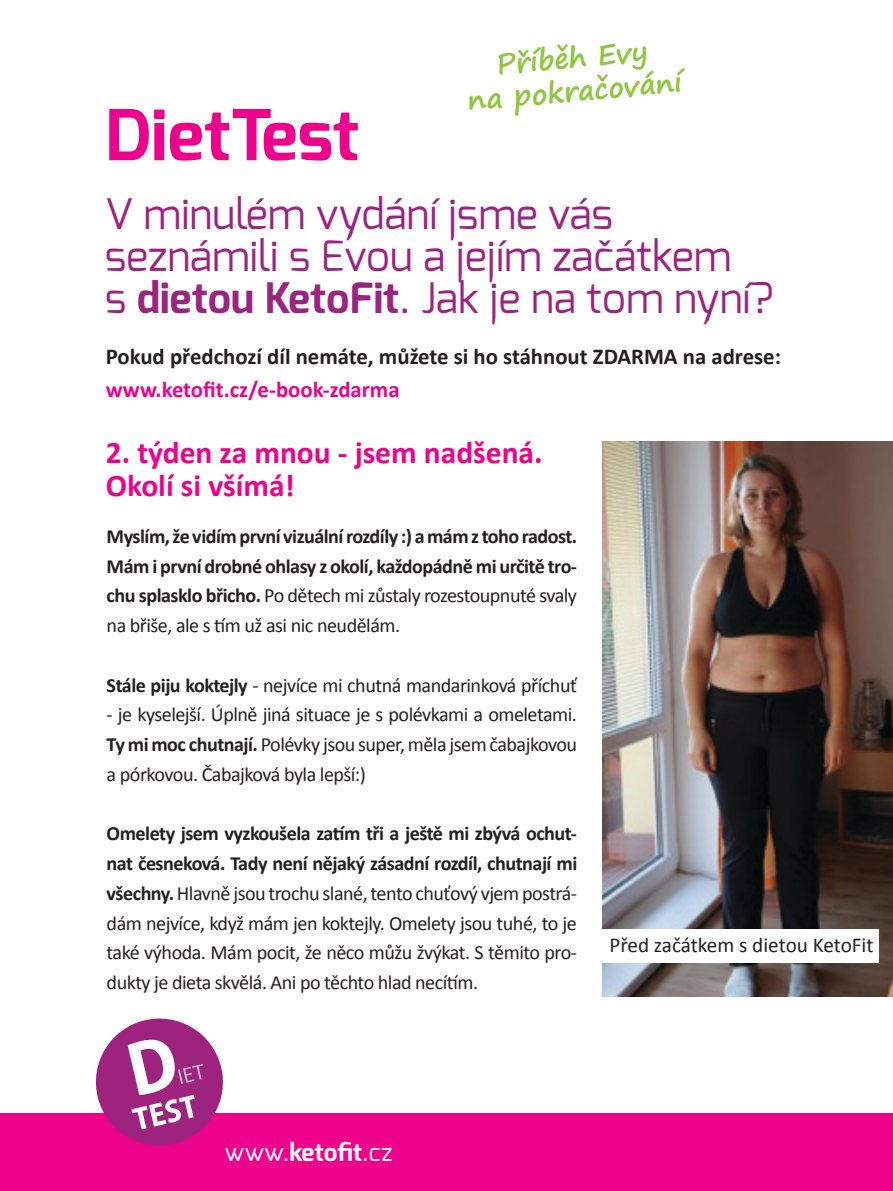
<style>
.page{position:relative;width:893px;height:1191px;background:#fff}
.page>*{position:absolute;margin:0;border:0;box-sizing:border-box;transform-origin:0 0}
.t1{font:700 70px "Exo";color:#ec008c}
.t2{font:42px "Exo";color:#9c2480}
.t3{font:700 31.5px/33.2px "Calibri";color:#ec008c}
.t4{font:700 28px "Segoe Print";color:#8dc73f}
.t5{font:24.5px "Exo";color:#fff}
.t6{font:700 22.75px "Calibri";color:#231f20}
.t7{font:700 22.75px "Calibri";color:#ec008c}
.t8{font:21.18px "Calibri";color:#231f20}
.t9{font:20.12px/29.8px "Calibri";letter-spacing:-.025em;color:#231f20;text-align:justify}
.t10{font:700 20.12px/29.8px "Calibri";letter-spacing:-.025em;color:#231f20;text-align:justify}
.s1{font-weight:700}
.s2{font-weight:400}
</style>
<div class="page">
<div style="left:0;top:1112px;width:893px;height:79px;background:#ec008c"></div>
<svg style="left:87px;top:1018px;width:145px;height:128px"></svg>
<img style="left:603px;top:441px;width:290px;height:555px">
<div style="left:602px;top:929px;width:277px;height:33px;background:#fff"></div>
<p class="t4" style="left:494px;top:39px;width:154px;rotate:-5deg">Příběh Evy</p>
<p class="t4" style="left:465px;top:75px;width:217px;rotate:-5deg">na pokračování</p>
<p class="t1" style="left:105px;top:90px;width:256px">DietTest</p>
<p class="t2" style="left:105px;top:186px;width:509px">V minulém vydání jsme vás</p>
<p class="t2" style="left:105px;top:228px;width:628px">seznámili s Evou a jejím začátkem</p>
<p class="t2" style="left:105px;top:270px;width:670px">s <span class="s1">dietou KetoFit</span>. Jak je na tom nyní?</p>
<p class="t6" style="left:106px;top:341px;width:677px">Pokud předchozí díl nemáte, můžete si ho stáhnout ZDARMA na adrese:</p>
<p class="t7" style="left:106px;top:375px;width:295px">www.ketofit.cz/e-book-zdarma</p>
<p class="t3" style="left:106px;top:436px;width:438px">2. týden za mnou - jsem nadšená.<br>Okolí si všímá!</p>
<p class="t10" style="left:107px;top:521px;width:472px">Myslím, že vidím první vizuální rozdíly :) a mám z toho radost.<br>Mám i první drobné ohlasy z okolí, každopádně mi určitě tro&shy;chu splasklo břicho. <span class="s2">Po dětech mi zůstaly rozestoupnuté svaly na břiše, ale s tím už asi nic neudělám.</span></p>
<p class="t9" style="left:107px;top:670px;width:472px"><span class="s1">Stále piju koktejly</span> - nejvíce mi chutná mandarinková příchuť</p>
<p class="t9" style="left:107px;top:700px;width:472px">- je kyselejší. Úplně jiná situace je s polévkami a omeletami.<br><span class="s1">Ty mi moc chutnají.</span> Polévky jsou super, měla jsem čabajkovou a pórkovou. Čabajková byla lepší:)</p>
<p class="t9" style="left:107px;top:819px;width:472px"><span class="s1">Omelety jsem vyzkoušela zatím tři a ještě mi zbývá ochut&shy;nat česneková. Tady není nějaký zásadní rozdíl, chutnají mi všechny.</span> Hlavně jsou trochu slané, tento chuťový vjem postrá&shy;dám nejvíce, když mám jen koktejly. Omelety jsou tuhé, to je také výhoda. Mám pocit, že něco můžu žvýkat. S těmito pro&shy;dukty je dieta skvělá. Ani po těchto hlad necítím.</p>
<p class="t8" style="left:609px;top:931px;width:266px">Před začátkem s dietou KetoFit</p>
<p class="t5" style="left:225px;top:1136px;width:169px">www.<span class="s1">ketofit</span>.cz</p>
</div>
